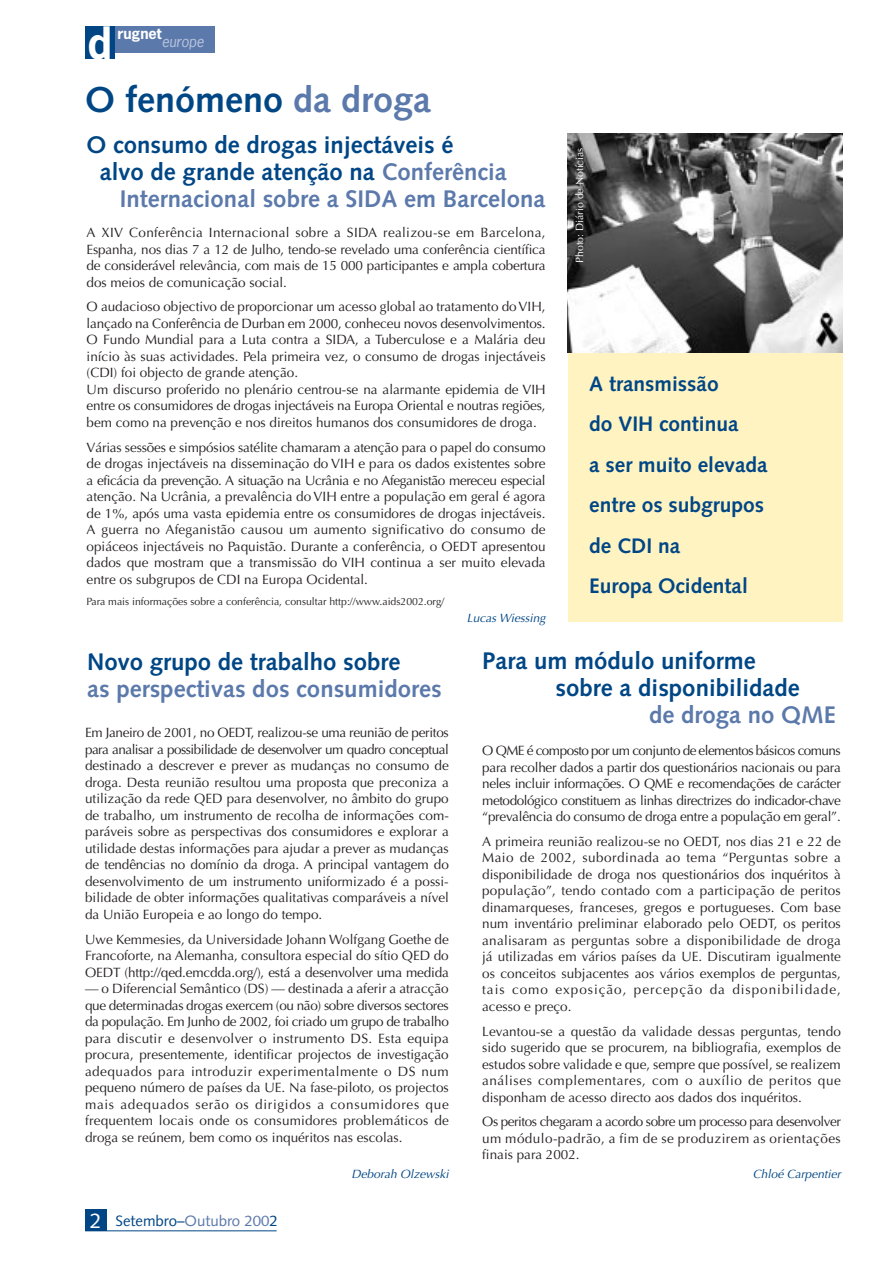
<style>
.page{position:relative;width:893px;height:1262px;background:#fff}
.page>*{position:absolute;margin:0;border:0;box-sizing:border-box;transform-origin:0 0}
.t1{font:700 42px "News Gothic";color:#fff}
.t2{font:700 36px "Syntax";color:#004685}
.t3{font:700 24px/27px "Syntax";color:#004685}
.t4{font:700 24px "Syntax";color:#5b79ab}
.t5{font:700 21px/40.5px "Syntax";color:#004685}
.t6{font:15px "Syntax";color:#004685}
.t7{font:700 14.55px "News Gothic";color:#fff}
.t8{font:italic 14.55px "News Gothic";color:#bbc5dd}
.t9{font:13.5px/16.5px "Optima";color:#231f20;text-align:justify}
.t10{font:italic 12px "Optima";color:#004685}
.t11{font:10.5px "Optima";color:#231f20}
.t12{font:10.5px "Optima";color:#fff}
.s1{color:#5b79ab}
.s2{font-size:21px;color:#fff}
</style>
<div class="page">
<div style="left:85px;top:26px;width:30px;height:33px;background:#004685"></div>
<div style="left:115px;top:26px;width:99px;height:27px;background:#5b79ab"></div>
<div style="left:568px;top:352px;width:274px;height:270px;background:#fff3c2"></div>
<div style="left:85px;top:1209px;width:21px;height:21px;background:#004685"></div>
<hr style="left:85px;top:1230px;width:192px;height:1px;background:#004685">
<img style="left:567px;top:133px;width:275px;height:219px">
<h1 class="t1" style="left:88px;top:26px;width:26px">d</h1>
<p class="t7" style="left:117px;top:28px;width:46px">rugnet</p>
<p class="t8" style="left:162px;top:36px;width:44px">europe</p>
<h2 class="t2" style="left:85px;top:85px;width:347px">O fenómeno <span class="s1">da droga</span></h2>
<h3 class="t3" style="left:87px;top:133px;width:368px">O consumo de drogas injectáveis é</h3>
<h3 class="t3" style="left:100px;top:160px;width:408px">alvo de grande atenção na <span class="s1">Conferência</span></h3>
<h3 class="t4" style="left:120px;top:189px;width:427px">Internacional sobre a SIDA em Barcelona</h3>
<p class="t9" style="left:87px;top:225px;width:460px">A XIV Conferência Internacional sobre a SIDA realizou-se em Barcelona, Espanha, nos dias 7 a 12 de Julho, tendo-se revelado uma conferência científica de considerável relevância, com mais de 15 000 participantes e ampla cobertura dos meios de comunicação social.</p>
<p class="t9" style="left:87px;top:300px;width:460px;text-align:left">O audacioso objectivo de proporcionar um acesso global ao tratamento do VIH, lançado na Conferência de Durban em 2000, conheceu novos desenvolvimentos.<br>O Fundo Mundial para a Luta contra a SIDA, a Tuberculose e a Malária deu início às suas actividades. Pela primeira vez, o consumo de drogas injectáveis (CDI) foi objecto de grande atenção.<br>Um discurso proferido no plenário centrou-se na alarmante epidemia de VIH entre os consumidores de drogas injectáveis na Europa Oriental e noutras regiões, bem como na prevenção e nos direitos humanos dos consumidores de droga.</p>
<p class="t9" style="left:87px;top:440px;width:460px">Várias sessões e simpósios satélite chamaram a atenção para o papel do consumo de drogas injectáveis na disseminação do VIH e para os dados existentes sobre a eficácia da prevenção. A situação na Ucrânia e no Afeganistão mereceu especial atenção. Na Ucrânia, a prevalência do VIH entre a população em geral é agora de 1%, após uma vasta epidemia entre os consumidores de drogas injectáveis.<br>A guerra no Afeganistão causou um aumento significativo do consumo de opiáceos injectáveis no Paquistão. Durante a conferência, o OEDT apresentou dados que mostram que a transmissão do VIH continua a ser muito elevada entre os subgrupos de CDI na Europa Ocidental.</p>
<p class="t11" style="left:87px;top:597px;width:359px">Para mais informações sobre a conferência, consultar http://www.aids2002.org/</p>
<p class="t10" style="left:467px;top:613px;width:80px">Lucas Wiessing</p>
<p class="t12" style="left:575px;top:263px;width:116px;rotate:-90deg">Photo: Diário de Notícias</p>
<h3 class="t5" style="left:589px;top:365px;width:180px">A transmissão<br>do VIH continua<br>a ser muito elevada entre os subgrupos de CDI na<br>Europa Ocidental</h3>
<h3 class="t3" style="left:87px;top:650px;width:315px">Novo grupo de trabalho sobre</h3>
<h3 class="t4" style="left:87px;top:679px;width:356px">as perspectivas dos consumidores</h3>
<p class="t9" style="left:85px;top:725px;width:365px">Em Janeiro de 2001, no OEDT, realizou-se uma reunião de peritos para analisar a possibilidade de desenvolver um quadro conceptual destinado a descrever e prever as mudanças no consumo de droga. Desta reunião resultou uma proposta que preconiza a utilização da rede QED para desenvolver, no âmbito do grupo de trabalho, um instrumento de recolha de informações com&shy;paráveis sobre as perspectivas dos consumidores e explorar a utilidade destas informações para ajudar a prever as mudanças de tendências no domínio da droga. A principal vantagem do desenvolvimento de um instrumento uniformizado é a possi&shy;bilidade de obter informações qualitativas comparáveis a nível da União Europeia e ao longo do tempo.</p>
<p class="t9" style="left:85px;top:932px;width:365px">Uwe Kemmesies, da Universidade Johann Wolfgang Goethe de Francoforte, na Alemanha, consultora especial do sítio QED do OEDT (http://qed.emcdda.org/), está a desenvolver uma medida</p>
<p class="t9" style="left:85px;top:981px;width:365px">— o Diferencial Semântico (DS) — destinada a aferir a atracção que determinadas drogas exercem (ou não) sobre diversos sectores da população. Em Junho de 2002, foi criado um grupo de trabalho para discutir e desenvolver o instrumento DS. Esta equipa procura, presentemente, identificar projectos de investigação adequados para introduzir experimentalmente o DS num pequeno número de países da UE. Na fase-piloto, os projectos mais adequados serão os dirigidos a consumidores que frequentem locais onde os consumidores problemáticos de droga se reúnem, bem como os inquéritos nas escolas.</p>
<p class="t10" style="left:351px;top:1168px;width:99px">Deborah Olzewski</p>
<p class="t6" style="left:90px;top:1214px;width:189px"><span class="s2">2</span> Setembro–<span class="s1">Outubro 200</span>2</p>
<h3 class="t3" style="left:555px;top:649px;width:246px;text-indent:-73px">Para um módulo uniforme sobre a disponibilidade</h3>
<h3 class="t4" style="left:649px;top:705px;width:188px">de droga no QME</h3>
<p class="t9" style="left:482px;top:743px;width:360px">O QME é composto por um conjunto de elementos básicos comuns para recolher dados a partir dos questionários nacionais ou para neles incluir informações. O QME e recomendações de carácter metodológico constituem as linhas directrizes do indicador-chave “prevalência do consumo de droga entre a população em geral”.</p>
<p class="t9" style="left:482px;top:834px;width:360px">A primeira reunião realizou-se no OEDT, nos dias 21 e 22 de Maio de 2002, subordinada ao tema “Perguntas sobre a disponibilidade de droga nos questionários dos inquéritos à população”, tendo contado com a participação de peritos dinamarqueses, franceses, gregos e portugueses. Com base num inventário preliminar elaborado pelo OEDT, os peritos analisaram as perguntas sobre a disponibilidade de droga já utilizadas em vários países da UE. Discutiram igualmente os conceitos subjacentes aos vários exemplos de perguntas, tais como exposição, percepção da disponibilidade, acesso e preço.</p>
<p class="t9" style="left:482px;top:1024px;width:360px">Levantou-se a questão da validade dessas perguntas, tendo sido sugerido que se procurem, na bibliografia, exemplos de estudos sobre validade e que, sempre que possível, se realizem análises complementares, com o auxílio de peritos que disponham de acesso directo aos dados dos inquéritos.</p>
<p class="t9" style="left:482px;top:1114px;width:360px">Os peritos chegaram a acordo sobre um processo para desenvolver um módulo-padrão, a fim de se produzirem as orientações finais para 2002.</p>
<p class="t10" style="left:752px;top:1169px;width:90px">Chloé Carpentier</p>
</div>
